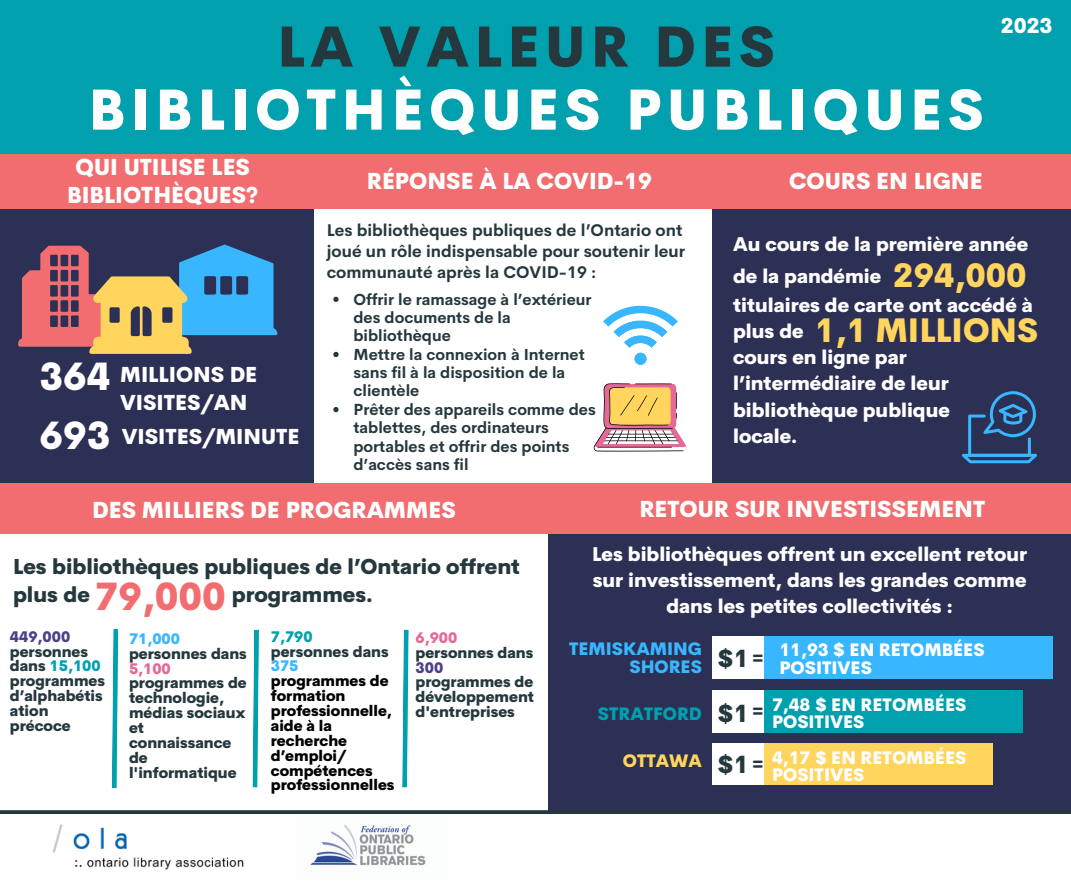
<style>
.page{position:relative;width:1071px;height:882px;background:#00a0af}
.page>*{position:absolute;margin:0;border:0;box-sizing:border-box;transform-origin:0 0}
.t1{font:800 55.82px "Cerebri Sans";letter-spacing:.1em;color:#fff}
.t2{font:800 55.82px "Cerebri Sans";letter-spacing:.1em;color:#25383d}
.t3{font:800 38.15px "Cerebri Sans";color:#fff}
.t4{font:800 38.15px "Cerebri Sans";color:#f26d6f}
.t5{font:800 32.9px "Cerebri Sans";color:#ffd55d}
.t6{font:800 23.97px "Cerebri Sans";color:#25383d}
.t7{font:800 22.4px/28px "Cerebri Sans";color:#fff;text-align:center}
.t8{font:800 21px/27.3px "Cerebri Sans";color:#25383d}
.t9{font:800 21px/28.9px "Cerebri Sans";color:#fff}
.t10{font:800 20.82px "Cerebri Sans";color:#fff}
.t11{font:20.82px "Lilita One";color:#25383d}
.t12{font:800 19.25px/26.2px "Cerebri Sans";color:#fff}
.t13{font:800 17.5px/18px "Cerebri Sans";color:#fff}
.t14{font:800 17.5px/18.4px "Cerebri Sans";color:#38b6ff;text-align:right}
.t15{font:800 17.5px "Cerebri Sans";color:#00a0af}
.t16{font:800 17.5px "Cerebri Sans";color:#ffd55d}
.t17{font:700 16.62px/21px "Cerebri Sans";color:#25383d}
.t18{font:700 15.75px/18.4px "Cerebri Sans";color:#25383d}
.t19{font:800 14.88px/14.9px "Cerebri Sans";color:#25383d}
.t20{font:800 14.88px/14.9px "Cerebri Sans";color:#000}
.t21{font:800 14.88px "Cerebri Sans";color:#4f3e88}
.t22{font:800 14.88px "Cerebri Sans";color:#38b6ff}
.t23{font:800 14.88px "Cerebri Sans";color:#00a0af}
.t24{font:800 14.88px "Cerebri Sans";color:#e56997}
.s1{color:#00a0af}
.s2{color:#e56997}
.s3{color:#38b6ff}
.s4{color:#4f3e88}
</style>
<div class="page">
<div style="left:0;top:171px;width:314px;height:314px;background:#2d3055"></div>
<div style="left:705px;top:171px;width:366px;height:314px;background:#2d3055"></div>
<div style="left:314px;top:189px;width:398px;height:296px;background:#fff"></div>
<div style="left:0;top:154px;width:1071px;height:55px;background:#f26d6f"></div>
<div style="left:0;top:517px;width:548px;height:302px;background:#fff"></div>
<div style="left:548px;top:523px;width:523px;height:290px;background:#2d3055"></div>
<svg style="left:19px;top:245px;width:258px;height:109px"></svg>
<div style="left:0;top:811px;width:1071px;height:71px;background:#fff"></div>
<img style="left:52px;top:824px;width:192px;height:46px">
<img style="left:310px;top:824px;width:116px;height:42px">
<div style="left:712px;top:636px;width:312px;height:43px;background:#fff"></div>
<div style="left:764px;top:636px;width:288px;height:43px;background:#38b6ff"></div>
<div style="left:712px;top:690px;width:268px;height:43px;background:#fff"></div>
<div style="left:764px;top:690px;width:259px;height:43px;background:#00a0af"></div>
<svg style="left:112px;top:629px;width:6px;height:159px"></svg>
<svg style="left:253px;top:630px;width:6px;height:158px"></svg>
<svg style="left:402px;top:630px;width:7px;height:158px"></svg>
<svg style="left:0;top:810px;width:1071px;height:4px;background:#2a3c42"></svg>
<div style="left:0;top:483px;width:1071px;height:51px;background:#f26d6f"></div>
<div style="left:712px;top:743px;width:268px;height:42px;background:#fff"></div>
<div style="left:764px;top:743px;width:228px;height:42px;background:#ffd55d"></div>
<svg style="left:603px;top:306px;width:75px;height:59px"></svg>
<div style="left:635px;top:353px;width:12px;height:12px;background:#38b6ff;border-radius:50%"></div>
<svg style="left:593px;top:383px;width:94px;height:69px"></svg>
<svg style="left:333px;top:297px;width:6px;height:5px"></svg>
<svg style="left:333px;top:352px;width:6px;height:5px"></svg>
<svg style="left:333px;top:407px;width:6px;height:5px"></svg>
<svg style="left:962px;top:391px;width:75px;height:72px"></svg>
<p class="t2" style="left:277px;top:11px;width:499px">LA VALEUR DES</p>
<p class="t1" style="left:89px;top:74px;width:897px">BIBLIOTHÈQUES PUBLIQUES</p>
<p class="t10" style="left:1001px;top:12px;width:53px">2023</p>
<p class="t7" style="left:67px;top:153px;width:193px">QUI UTILISE LES<br>BIBLIOTHÈQUES?</p>
<p class="t3" style="left:40px;top:352px;width:72px">364</p>
<p class="t3" style="left:40px;top:411px;width:72px">693</p>
<p class="t9" style="left:120px;top:360px;width:139px">MILLIONS DE<br>VISITES/AN</p>
<p class="t9" style="left:122px;top:423px;width:179px">VISITES/MINUTE</p>
<p class="t7" style="left:367px;top:167px;width:287px">RÉPONSE À LA COVID-19</p>
<p class="t17" style="left:327px;top:220px;width:360px">Les bibliothèques publiques de l’Ontario ont joué un rôle indispensable pour soutenir leur communauté après la COVID-19 :</p>
<p class="t18" style="left:354px;top:290px;width:240px">Offrir le ramassage à l’extérieur des documents de la bibliothèque</p>
<p class="t18" style="left:354px;top:345px;width:233px">Mettre la connexion à Internet sans fil à la disposition de la clientèle</p>
<p class="t18" style="left:354px;top:400px;width:244px">Prêter des appareils comme des tablettes, des ordinateurs portables et offrir des points d’accès sans fil</p>
<p class="t7" style="left:789px;top:167px;width:195px">COURS EN LIGNE</p>
<p class="t12" style="left:733px;top:229px;width:297px;line-height:31.5px">Au cours de la première année de la pandémie</p>
<p class="t12" style="left:733px;top:292px;width:301px">titulaires de carte ont accédé à plus de</p>
<p class="t12" style="left:733px;top:344px;width:218px">cours en ligne par l’intermédiaire de leur bibliothèque publique</p>
<p class="t12" style="left:733px;top:423px;width:66px">locale.</p>
<p class="t5" style="left:893px;top:254px;width:135px">294,000</p>
<p class="t5" style="left:815px;top:309px;width:225px">1,1 MILLIONS</p>
<p class="t7" style="left:92px;top:496px;width:365px">DES MILLIERS DE PROGRAMMES</p>
<p class="t8" style="left:13px;top:553px;width:509px">Les bibliothèques publiques de l’Ontario offrent plus de</p>
<p class="t4" style="left:95px;top:572px;width:133px">79,000</p>
<p class="t8" style="left:232px;top:581px;width:143px">programmes.</p>
<p class="t21" style="left:10px;top:627px;width:62px">449,000</p>
<p class="t19" style="left:10px;top:644px;width:92px">personnes dans <span class="s1">15,100</span></p>
<p class="t19" style="left:10px;top:674px;width:97px">programmes d’alphabétis ation précoce</p>
<p class="t22" style="left:129px;top:629px;width:53px">71,000</p>
<p class="t19" style="left:129px;top:646px;width:119px">personnes dans<br><span class="s2">5,100</span></p>
<p class="t19" style="left:129px;top:676px;width:119px">programmes de technologie, médias sociaux et</p>
<p class="t19" style="left:129px;top:735px;width:109px">connaissance de l'informatique</p>
<p class="t23" style="left:271px;top:627px;width:43px">7,790</p>
<p class="t19" style="left:271px;top:644px;width:119px">personnes dans<br><span class="s3">375</span></p>
<p class="t20" style="left:271px;top:674px;width:123px">programmes de formation professionnelle,</p>
<p class="t20" style="left:271px;top:718px;width:78px">aide à la recherche d’emploi/</p>
<p class="t20" style="left:271px;top:763px;width:125px">compétences professionnelles</p>
<p class="t24" style="left:416px;top:628px;width:43px">6,900</p>
<p class="t19" style="left:416px;top:645px;width:119px">personnes dans<br><span class="s4">300</span></p>
<p class="t19" style="left:416px;top:675px;width:120px">programmes de développement</p>
<p class="t19" style="left:416px;top:704px;width:101px">d'entreprises</p>
<p class="t7" style="left:639px;top:496px;width:347px">RETOUR SUR INVESTISSEMENT</p>
<p class="t12" style="left:592px;top:541px;width:436px">Les bibliothèques offrent un excellent retour</p>
<p class="t12" style="left:593px;top:567px;width:435px">sur investissement, dans les grandes comme</p>
<p class="t12" style="left:666px;top:593px;width:288px">dans les petites collectivités :</p>
<p class="t6" style="left:718px;top:643px;width:33px">$1</p>
<p class="t6" style="left:718px;top:698px;width:33px">$1</p>
<p class="t13" style="left:779px;top:641px;width:207px">11,93 $ EN RETOMBÉES<br>POSITIVES</p>
<p class="t13" style="left:772px;top:696px;width:196px">7,48 $ EN RETOMBÉES</p>
<p class="t13" style="left:772px;top:713px;width:94px">POSITIVES</p>
<p class="t14" style="left:569px;top:640px;width:134px">TEMISKAMING<br>SHORES</p>
<p class="t11" style="left:752px;top:646px;width:14px">=</p>
<p class="t15" style="left:598px;top:703px;width:106px">STRATFORD</p>
<p class="t11" style="left:752px;top:699px;width:14px">=</p>
<p class="t16" style="left:623px;top:750px;width:81px">OTTAWA</p>
<p class="t6" style="left:718px;top:749px;width:33px">$1</p>
<p class="t11" style="left:752px;top:752px;width:14px">=</p>
<p class="t13" style="left:772px;top:749px;width:196px;line-height:17.5px">4,17 $ EN RETOMBÉES<br>POSITIVES</p>
</div>
